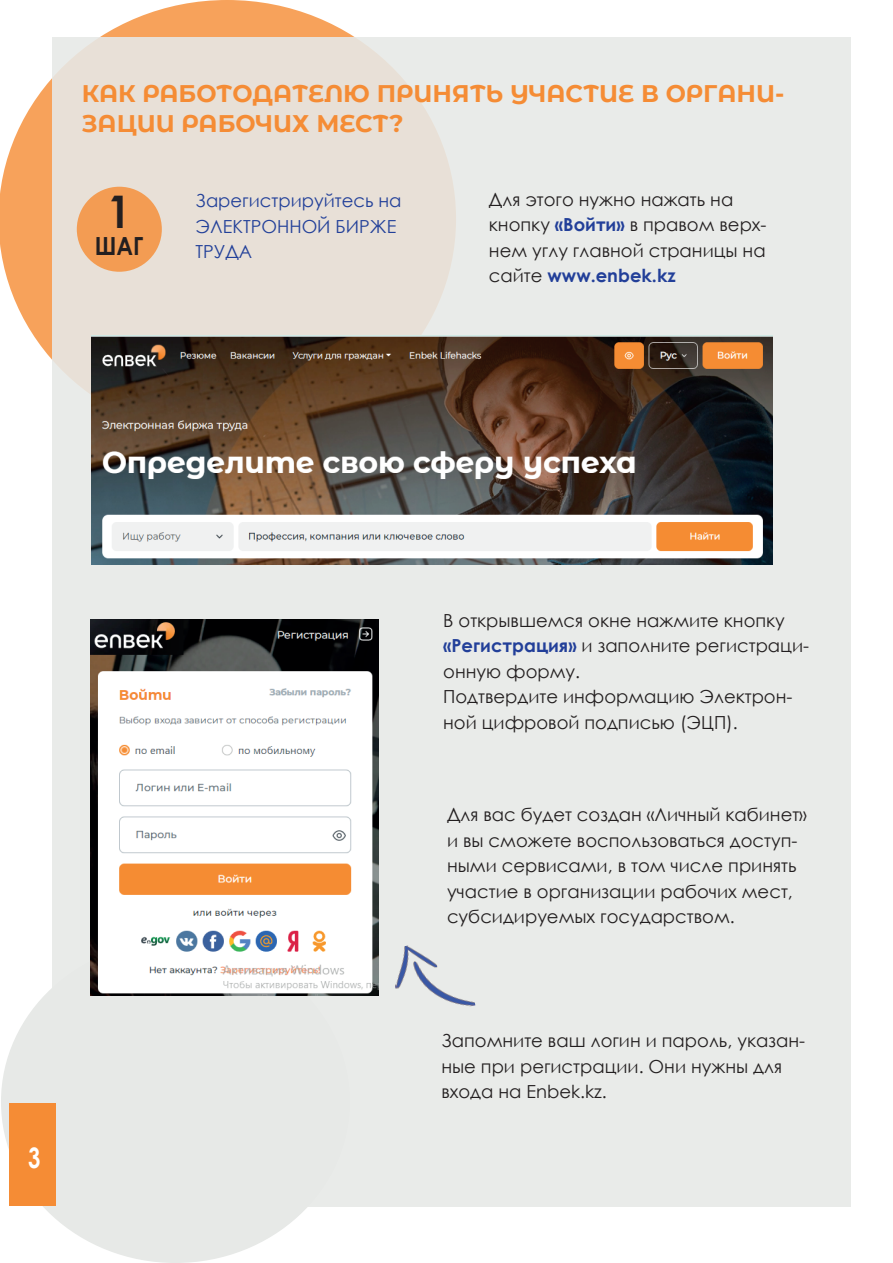
<style>
.page{position:relative;width:893px;height:1263px;background:#fff}
.page>*{position:absolute;margin:0;border:0;box-sizing:border-box;transform-origin:0 0}
.t1{font:700 45px "Century Gothic";color:#231f20;scale:.9 1}
.t2{font:700 28.35px "Century Gothic";color:#fff;scale:.78 1}
.t3{font:700 24.9px "Century Gothic";color:#231f20;scale:.9 1}
.t4{font:700 24px/30px "Montserrat Alternates";color:#f58c35}
.t5{font:18px/25.5px "Century Gothic";color:#231f20}
.t6{font:18px/25.5px "Century Gothic";color:#224099}
.s1{font-weight:700;color:#223f99}
</style>
<div class="page">
<svg style="left:0;top:0;width:456px;height:360px"></svg>
<div style="left:1px;top:940px;width:349px;height:323px;background:#e7e9e7;border-radius:50%"></div>
<div style="left:52px;top:38px;width:798px;height:1169px;background:linear-gradient(to right,#e7e3de,#e9edeb)"></div>
<div style="left:10px;top:1103px;width:46px;height:102px;background:#f58c35"></div>
<div style="left:77px;top:187px;width:85px;height:85px;background:#f39c53;border-radius:50%"></div>
<img style="left:91px;top:335px;width:681px;height:230px">
<img style="left:91px;top:620px;width:288px;height:376px">
<img style="left:388px;top:935px;width:87px;height:84px">
<h3 class="t4" style="left:82px;top:77px;width:704px">КАК РАБОТОДАТЕЛЮ ПРИНЯТЬ УЧАСТИЕ В ОРГАНИ-<br>ЗАЦИИ РАБОЧИХ МЕСТ?</h3>
<h1 class="t1" style="left:108px;top:177px;width:27px">1</h1>
<h3 class="t3" style="left:95px;top:227px;width:56px">ШАГ</h3>
<p class="t6" style="left:196px;top:187px;width:207px">Зарегистрируйтесь на<br>ЭЛЕКТРОННОЙ БИРЖЕ<br>ТРУДА</p>
<p class="t5" style="left:489px;top:186px;width:279px">Для этого нужно нажать на кнопку <span class="s1">«Войти»</span> в правом верх&shy;нем углу главной страницы на сайте <span class="s1">www.enbek.kz</span></p>
<h2 class="t2" style="left:28px;top:1136px;width:17px">3</h2>
<p class="t5" style="left:443px;top:607px;width:367px">В открывшемся окне нажмите кнопку <span class="s1">«Регистрация»</span> и заполните регистраци&shy;онную форму.<br>Подтвердите информацию Электрон&shy;ной цифровой подписью (ЭЦП).</p>
<p class="t5" style="left:447px;top:801px;width:361px">Для вас будет создан «Личный кабинет» и вы сможете воспользоваться доступ&shy;ными сервисами, в том числе принять участие в организации рабочих мест, субсидируемых государством.</p>
<p class="t5" style="left:441px;top:1028px;width:365px">Запомните ваш логин и пароль, указан&shy;ные при регистрации. Они нужны для входа на Enbek.kz.</p>
</div>
